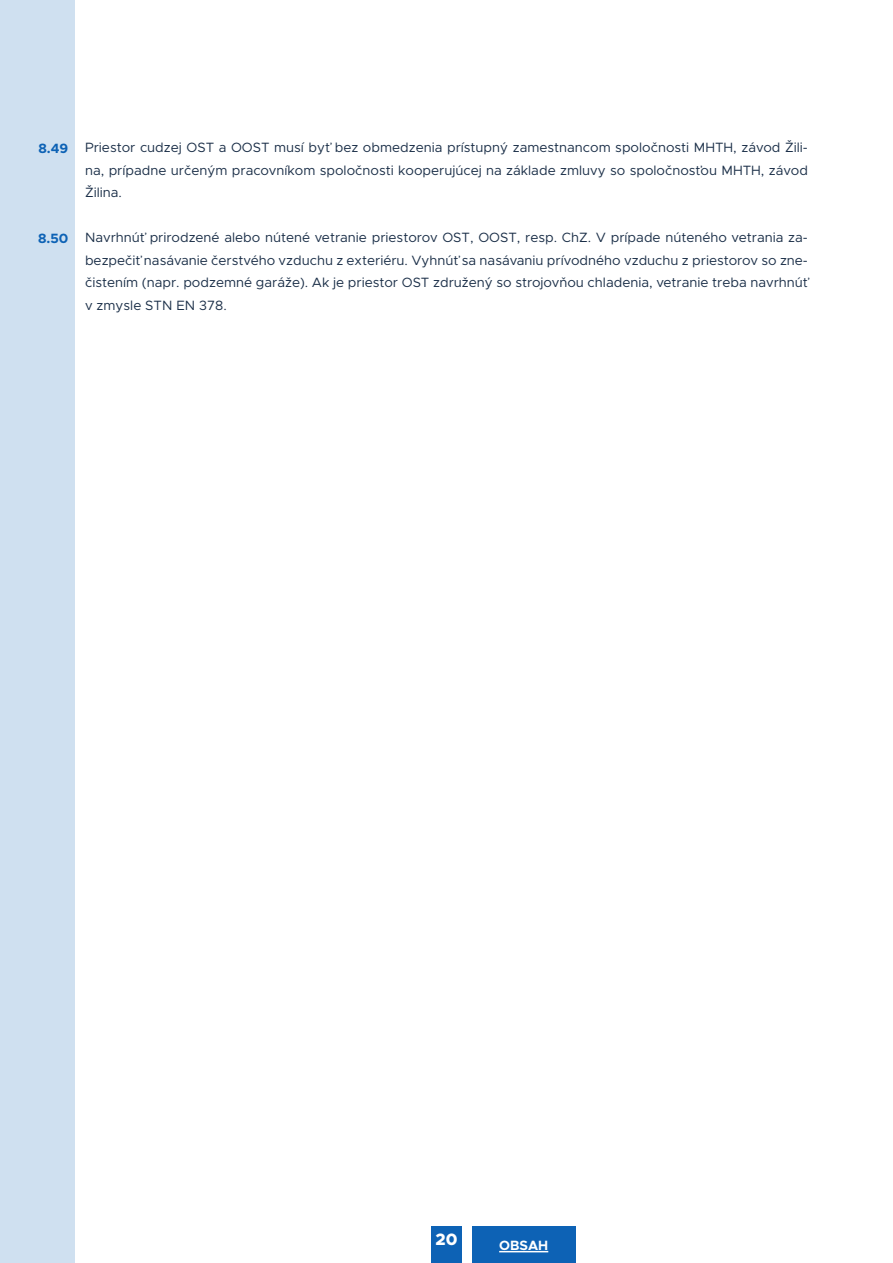
<style>
.page{position:relative;width:893px;height:1263px;background:#fff}
.page>*{position:absolute;margin:0;border:0;box-sizing:border-box;transform-origin:0 0}
.t1{font:800 16.5px "Metropolis";color:#fff}
.t2{font:13.5px/22.5px "Metropolis";color:#1b2f48;text-align:justify}
.t3{font:700 13.5px "Metropolis";color:#0d62b5}
.t4{font:700 13.5px "Metropolis";color:#fff}
</style>
<div class="page">
<div style="left:431px;top:1226px;width:31px;height:37px;background:#0d62b5"></div>
<div style="left:0;top:0;width:75px;height:1263px;background:#cfe0f0"></div>
<div style="left:472px;top:1226px;width:103px;height:37px;background:#0d62b5"></div>
<hr style="left:499px;top:1251px;width:49px;height:1px;background:#fff">
<p class="t3" style="left:39px;top:139px;width:31px">8.49</p>
<p class="t3" style="left:38px;top:229px;width:32px">8.50</p>
<p class="t2" style="left:85px;top:136px;width:724px">Priestor cudzej OST a OOST musí byť bez obmedzenia prístupný zamestnancom spoločnosti MHTH, závod Žili&shy;na, prípadne určeným pracovníkom spoločnosti kooperujúcej na základe zmluvy so spoločnosťou MHTH, závod Žilina.</p>
<p class="t2" style="left:85px;top:226px;width:724px">Navrhnúť prirodzené alebo nútené vetranie priestorov OST, OOST, resp. ChZ. V prípade núteného vetrania za&shy;bezpečiť nasávanie čerstvého vzduchu z exteriéru. Vyhnúť sa nasávaniu prívodného vzduchu z priestorov so zne&shy;čistením (napr. podzemné garáže). Ak je priestor OST združený so strojovňou chladenia, vetranie treba navrhnúť v zmysle STN EN 378.</p>
<p class="t1" style="left:435px;top:1229px;width:23px">20</p>
<p class="t4" style="left:499px;top:1237px;width:51px">OBSAH</p>
</div>
